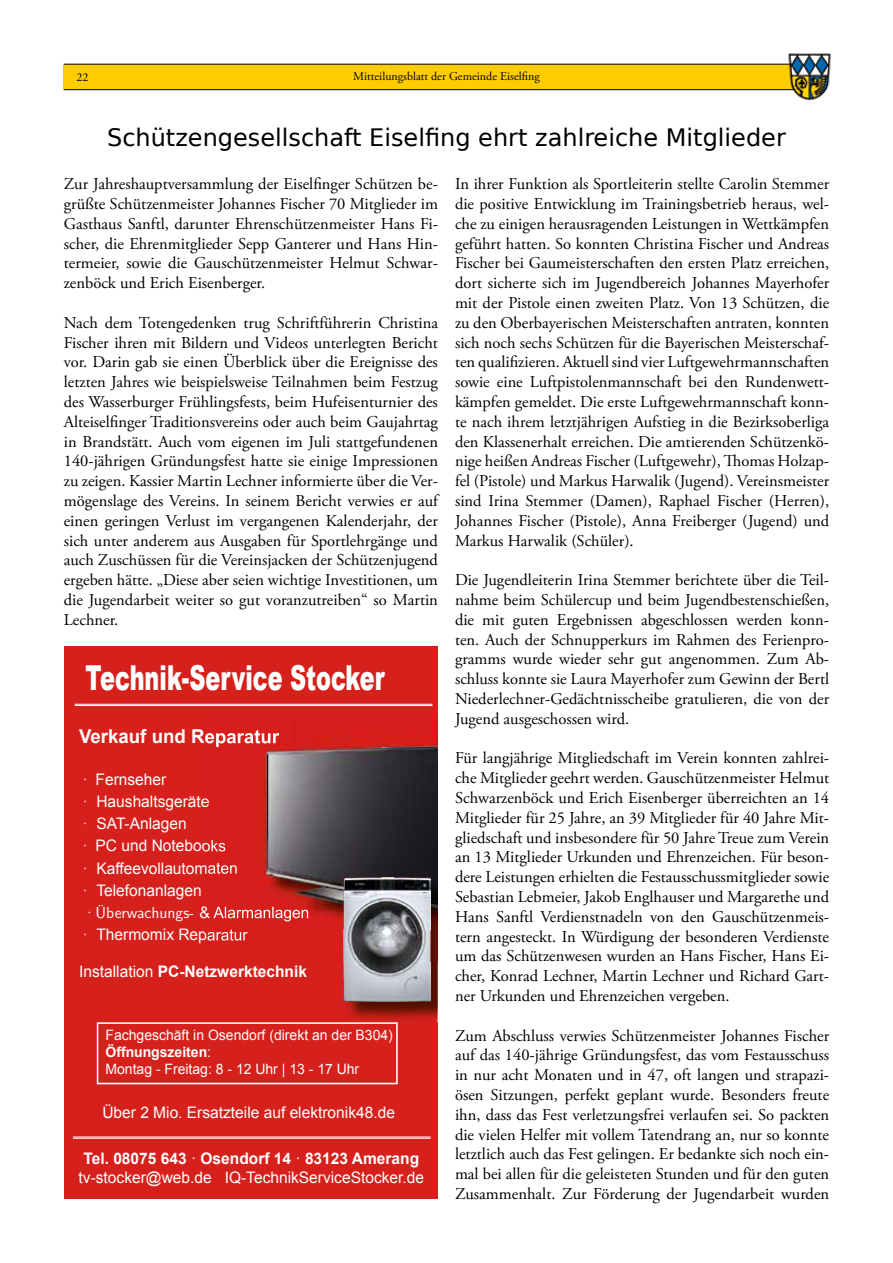
<style>
.page{position:relative;width:893px;height:1263px;background:#fff}
.page>*{position:absolute;margin:0;border:0;box-sizing:border-box;transform-origin:0 0}
.t1{font:900 34.35px "Arial";color:#fff;scale:.65 1}
.t2{font:24px "DejaVu Sans";color:#000}
.t3{font:700 19.05px "Arial";color:#fff}
.t4{font:16.5px/19.8px "Adobe Garamond Pro";color:#000;text-align:justify}
.t5{font:15.9px/22.2px "Arial";color:#fff}
.t6{font:700 15.9px "Arial";color:#fff}
.t7{font:15.9px "LM Sans 10";color:#fff}
.t8{font:14.25px/17.1px "Arial";color:#fff}
.t9{font:12px "Adobe Garamond Pro";color:#000}
.s1{font-family:"LM Sans 10"}
.s2{font-family:"Arial"}
.s3{font-weight:400}
.s4{font-weight:700}
</style>
<div class="page">
<div style="left:64px;top:64px;width:761px;height:25px;background:#fc0"></div>
<hr style="left:64px;top:64px;width:761px;height:1px;background:#000">
<hr style="left:64px;top:89px;width:761px;height:1px;background:#000">
<img style="left:785px;top:53px;width:46px;height:48px">
<div style="left:64px;top:646px;width:374px;height:553px;background:#d6201b"></div>
<hr style="left:73px;top:1137px;width:358px;height:1px;background:#fff">
<hr style="left:73px;top:1138px;width:358px;height:1px;background:#fff">
<hr style="left:75px;top:704px;width:357px;height:1px;background:#fff">
<hr style="left:75px;top:705px;width:357px;height:1px;background:#fff">
<img style="left:299px;top:738px;width:139px;height:10px">
<img style="left:264px;top:733px;width:16px;height:82px">
<img style="left:205px;top:815px;width:63px;height:68px">
<img style="left:205px;top:730px;width:74px;height:17px">
<img style="left:205px;top:798px;width:4px;height:9px">
<img style="left:205px;top:840px;width:20px;height:11px">
<img style="left:205px;top:862px;width:32px;height:12px">
<img style="left:205px;top:906px;width:63px;height:13px">
<img style="left:205px;top:929px;width:43px;height:12px">
<img style="left:268px;top:748px;width:170px;height:90px">
<img style="left:268px;top:838px;width:85px;height:84px">
<img style="left:353px;top:838px;width:85px;height:41px">
<img style="left:268px;top:906px;width:40px;height:15px">
<img style="left:346px;top:961px;width:92px;height:60px">
<img style="left:431px;top:879px;width:7px;height:82px">
<img style="left:343px;top:929px;width:3px;height:72px">
<img style="left:343px;top:877px;width:88px;height:52px">
<img style="left:346px;top:879px;width:85px;height:122px">
<div style="left:97px;top:1022px;width:301px;height:62px;border:2px solid #fff"></div>
<p class="t9" style="left:77px;top:70px;width:13px">22</p>
<p class="t9" style="left:353px;top:69px;width:188px">Mitteilungsblatt der Gemeinde Eiselfing</p>
<h2 class="t2" style="left:107px;top:118px;width:680px">Schützengesellschaft Eiselfing ehrt zahlreiche Mitglieder</h2>
<p class="t4" style="left:455px;top:175px;width:376px">In ihrer Funktion als Sportleiterin stellte Carolin Stemmer die positive Entwicklung im Trainingsbetrieb heraus, wel&shy;che zu einigen herausragenden Leistungen in Wettkämpfen geführt hatten. So konnten Christina Fischer und Andreas Fischer bei Gaumeisterschaften den ersten Platz erreichen, dort sicherte sich im Jugendbereich Johannes Mayerhofer mit der Pistole einen zweiten Platz. Von 13 Schützen, die zu den Oberbayerischen Meisterschaften antraten, konnten sich noch sechs Schützen für die Bayerischen Meisterschaf&shy;ten qualifizieren. Aktuell sind vier Luftgewehrmannschaften sowie eine Luftpistolenmannschaft bei den Rundenwett&shy;kämpfen gemeldet. Die erste Luftgewehrmannschaft konn&shy;te nach ihrem letztjährigen Aufstieg in die Bezirksoberliga den Klassenerhalt erreichen. Die amtierenden Schützenkö&shy;nige heißen Andreas Fischer (Luftgewehr), Thomas Holzap&shy;fel (Pistole) und Markus Harwalik (Jugend). Vereinsmeister sind Irina Stemmer (Damen), Raphael Fischer (Herren), Johannes Fischer (Pistole), Anna Freiberger (Jugend) und Markus Harwalik (Schüler).</p>
<p class="t4" style="left:455px;top:571px;width:376px">Die Jugendleiterin Irina Stemmer berichtete über die Teil&shy;nahme beim Schülercup und beim Jugendbestenschießen, die mit guten Ergebnissen abgeschlossen werden konn&shy;ten. Auch der Schnupperkurs im Rahmen des Ferienpro&shy;gramms wurde wieder sehr gut angenommen. Zum Ab&shy;schluss konnte sie Laura Mayerhofer zum Gewinn der Bertl Niederlechner-Gedächtnisscheibe gratulieren, die von der Jugend ausgeschossen wird.</p>
<p class="t4" style="left:455px;top:749px;width:376px">Für langjährige Mitgliedschaft im Verein konnten zahlrei&shy;che Mitglieder geehrt werden. Gauschützenmeister Helmut Schwarzenböck und Erich Eisenberger überreichten an 14<br>Mitglieder für 25 Jahre, an 39 Mitglieder für 40 Jahre Mit&shy;gliedschaft und insbesondere für 50 Jahre Treue zum Verein an 13 Mitglieder Urkunden und Ehrenzeichen. Für beson&shy;dere Leistungen erhielten die Festausschussmitglieder sowie Sebastian Lebmeier, Jakob Englhauser und Margarethe und Hans Sanftl Verdienstnadeln von den Gauschützenmeis&shy;tern angesteckt. In Würdigung der besonderen Verdienste um das Schützenwesen wurden an Hans Fischer, Hans Ei&shy;cher, Konrad Lechner, Martin Lechner und Richard Gart&shy;ner Urkunden und Ehrenzeichen vergeben.</p>
<p class="t4" style="left:455px;top:1026px;width:376px">Zum Abschluss verwies Schützenmeister Johannes Fischer auf das 140-jährige Gründungsfest, das vom Festausschuss in nur acht Monaten und in 47, oft langen und strapazi&shy;ösen Sitzungen, perfekt geplant wurde. Besonders freute ihn, dass das Fest verletzungsfrei verlaufen sei. So packten die vielen Helfer mit vollem Tatendrang an, nur so konnte letztlich auch das Fest gelingen. Er bedankte sich noch ein&shy;mal bei allen für die geleisteten Stunden und für den guten Zusammenhalt. Zur Förderung der Jugendarbeit wurden</p>
<p class="t4" style="left:64px;top:175px;width:376px">Zur Jahreshauptversammlung der Eiselfinger Schützen be&shy;grüßte Schützenmeister Johannes Fischer 70 Mitglieder im Gasthaus Sanftl, darunter Ehrenschützenmeister Hans Fi&shy;scher, die Ehrenmitglieder Sepp Ganterer und Hans Hin&shy;termeier, sowie die Gauschützenmeister Helmut Schwar&shy;zenböck und Erich Eisenberger.</p>
<p class="t4" style="left:64px;top:313px;width:376px">Nach dem Totengedenken trug Schriftführerin Christina Fischer ihren mit Bildern und Videos unterlegten Bericht vor. Darin gab sie einen Überblick über die Ereignisse des letzten Jahres wie beispielsweise Teilnahmen beim Festzug des Wasserburger Frühlingsfests, beim Hufeisenturnier des Alteiselfinger Traditionsvereins oder auch beim Gaujahrtag in Brandstätt. Auch vom eigenen im Juli stattgefundenen 140-jährigen Gründungsfest hatte sie einige Impressionen zu zeigen. Kassier Martin Lechner informierte über die Ver&shy;mögenslage des Vereins. In seinem Bericht verwies er auf einen geringen Verlust im vergangenen Kalenderjahr, der sich unter anderem aus Ausgaben für Sportlehrgänge und auch Zuschüssen für die Vereinsjacken der Schützenjugend ergeben hätte. „Diese aber seien wichtige Investitionen, um die Jugendarbeit weiter so gut voranzutreiben“ so Martin Lechner.</p>
<h1 class="t1" style="left:85px;top:658px;width:462px">Technik-Service Stocker</h1>
<p class="t3" style="left:79px;top:724px;width:201px">Verkauf und Reparatur</p>
<p class="t5" style="left:79px;top:768px;width:160px"><span class="s1">·</span> Fernseher<br><span class="s1">·</span> Haushaltsgeräte<br><span class="s1">·</span> SAT-Anlagen<br><span class="s1">·</span> PC und Notebooks <span class="s1">·</span> Kaffeevollautomaten <span class="s1">·</span> Telefonanlagen</p>
<p class="t7" style="left:84px;top:900px;width:227px">·Überwachungs- <span class="s2">&amp; Alarmanlagen</span></p>
<p class="t5" style="left:79px;top:924px;width:170px"><span class="s1">·</span> Thermomix Reparatur</p>
<p class="t6" style="left:79px;top:961px;width:229px"><span class="s3">Installation</span> PC-Netzwerktechnik</p>
<p class="t8" style="left:105px;top:1027px;width:289px">Fachgeschäft in Osendorf (direkt an der B304)<br><span class="s4">Öffnungszeiten</span>:<br>Montag - Freitag: 8 - 12 Uhr | 13 - 17 Uhr</p>
<p class="t5" style="left:102px;top:1101px;width:294px">Über 2 Mio. Ersatzteile auf elektronik48.de</p>
<p class="t5" style="left:79px;top:1149px;width:347px;line-height:19px;text-align:center"><span class="s4">Tel. 08075 643</span> · <span class="s4">Osendorf 14</span> · <span class="s4">83123 Amerang </span>tv-stocker@web.de IQ-TechnikServiceStocker.de</p>
</div>
